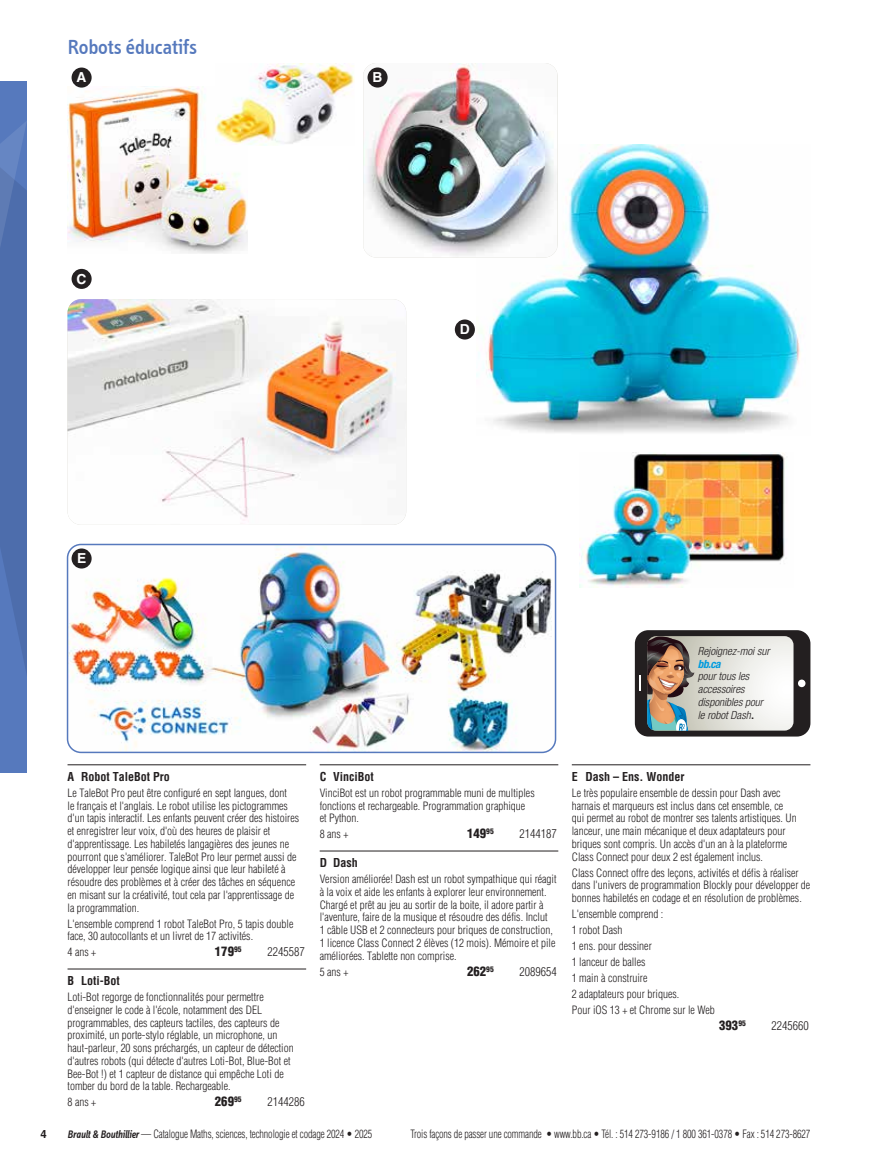
<style>
.page{position:relative;width:878px;height:1161px;background:#fff}
.page>*{position:absolute;margin:0;border:0;box-sizing:border-box;transform-origin:0 0}
.t1{font:500 21px "Info";color:#5679bd}
.t2{font:700 13.8px "Helvetica LT Std";color:#fff}
.t3{font:900 condensed 12.75px "Helvetica LT Std";color:#231f20}
.t4{font:700 condensed 12px "Helvetica LT Std";color:#231f20}
.t5{font:300 condensed 12px "Helvetica LT Std";color:#231f20}
.t6{font:300 condensed 11.25px/12.8px "Helvetica LT Std";color:#231f20}
.t7{font:300 condensed 11.25px "Helvetica LT Std";color:#231f20;scale:.9 1}
.t8{font:italic 300 condensed 11.25px/13px "Helvetica Neue LT Std";color:#231f20}
.t9{font:italic 700 condensed 11.25px "Helvetica Neue LT Std";color:#009bde}
.t10{font:700 11.25px "Helvetica LT Std";color:#231f20}
.s1{font-family:"Helvetica LT Std";font-weight:700;font-style:normal}
.s2{font-family:"Info Display Pro";font-weight:600;font-style:italic;font-stretch:normal}
</style>
<div class="page">
<svg style="left:0;top:81px;width:27px;height:692px;background:#5172b2"></svg>
<img style="left:477px;top:145px;width:324px;height:288px">
<img style="left:68px;top:87px;width:180px;height:166px">
<img style="left:579px;top:453px;width:206px;height:135px">
<img style="left:215px;top:63px;width:139px;height:82px">
<img style="left:72px;top:68px;width:20px;height:20px;border-radius:10px">
<img style="left:363px;top:63px;width:194px;height:195px">
<img style="left:367px;top:68px;width:20px;height:20px;border-radius:10px">
<img style="left:68px;top:299px;width:338px;height:226px">
<img style="left:72px;top:269px;width:20px;height:20px;border-radius:10px">
<img style="left:455px;top:320px;width:20px;height:20px;border-radius:10px">
<img style="left:68px;top:544px;width:487px;height:208px">
<div style="left:67px;top:544px;width:489px;height:209px;border:2px solid #5679bd;border-radius:14px"></div>
<img style="left:72px;top:548px;width:20px;height:21px;border-radius:10px">
<hr style="left:68px;top:765px;width:238px;height:1px;background:#231f20">
<hr style="left:68px;top:969px;width:238px;height:1px;background:#231f20">
<hr style="left:320px;top:765px;width:238px;height:1px;background:#231f20">
<hr style="left:320px;top:851px;width:238px;height:1px;background:#231f20">
<hr style="left:572px;top:765px;width:238px;height:1px;background:#231f20">
<div style="left:634px;top:630px;width:176px;height:107px;background:#231f20;border-radius:14px"></div>
<svg style="left:647px;top:636px;width:146px;height:95px;background:#cec8bf"></svg>
<div style="left:798px;top:680px;width:7px;height:7px;background:#fff;border-radius:50%"></div>
<svg style="left:639px;top:676px;width:2px;height:15px"></svg>
<h1 class="t1" style="left:68px;top:35px;width:131px">Robots éducatifs</h1>
<p class="t2" style="left:77px;top:69px;width:11px">A</p>
<p class="t2" style="left:372px;top:69px;width:11px">B</p>
<p class="t2" style="left:77px;top:270px;width:11px">C</p>
<p class="t2" style="left:460px;top:321px;width:11px">D</p>
<p class="t2" style="left:77px;top:550px;width:11px">E</p>
<p class="t10" style="left:40px;top:1127px;width:8px">4</p>
<p class="t8" style="left:698px;top:645px;width:73px">Rejoignez-moi sur</p>
<p class="t9" style="left:698px;top:657px;width:24px">bb.ca</p>
<p class="t8" style="left:698px;top:670px;width:67px">pour tous les accessoires disponibles pour le robot Dash<span class="s1">.</span></p>
<p class="t4" style="left:68px;top:769px;width:104px">A Robot TaleBot Pro</p>
<p class="t6" style="left:68px;top:786px;width:233px">Le TaleBot Pro peut être configuré en sept langues, dont<br>le français et l'anglais. Le robot utilise les pictogrammes d'un tapis interactif. Les enfants peuvent créer des histoires et enregistrer leur voix, d'où des heures de plaisir et d'apprentissage. Les habiletés langagières des jeunes ne pourront que s'améliorer. TaleBot Pro leur permet aussi de développer leur pensée logique ainsi que leur habileté à résoudre des problèmes et à créer des tâches en séquence en misant sur la créativité, tout cela par l'apprentissage de la programmation.</p>
<p class="t6" style="left:68px;top:917px;width:227px">L'ensemble comprend 1 robot TaleBot Pro, 5 tapis double face, 30 autocollants et un livret de 17 activités.</p>
<p class="t6" style="left:68px;top:946px;width:30px">4 ans +</p>
<p class="t3" style="left:215px;top:944px;width:28px">179<sup>95</sup></p>
<p class="t5" style="left:267px;top:945px;width:39px">2245587</p>
<p class="t4" style="left:67px;top:973px;width:54px">B Loti-Bot</p>
<p class="t6" style="left:68px;top:991px;width:228px">Loti-Bot regorge de fonctionnalités pour permettre d'enseigner le code à l'école, notamment des DEL programmables, des capteurs tactiles, des capteurs de proximité, un porte-stylo réglable, un microphone, un haut-parleur, 20 sons préchargés, un capteur de détection d'autres robots (qui détecte d'autres Loti-Bot, Blue-Bot et Bee-Bot !) et 1 capteur de distance qui empêche Loti de tomber du bord de la table. Rechargeable.</p>
<p class="t6" style="left:68px;top:1096px;width:30px">8 ans +</p>
<p class="t3" style="left:215px;top:1094px;width:28px">269<sup>95</sup></p>
<p class="t5" style="left:267px;top:1095px;width:39px">2144286</p>
<p class="t4" style="left:320px;top:769px;width:56px">C VinciBot</p>
<p class="t6" style="left:320px;top:786px;width:216px">VinciBot est un robot programmable muni de multiples fonctions et rechargeable. Programmation graphique et Python.</p>
<p class="t6" style="left:320px;top:828px;width:30px">8 ans +</p>
<p class="t3" style="left:467px;top:826px;width:28px">149<sup>95</sup></p>
<p class="t5" style="left:519px;top:827px;width:39px">2144187</p>
<p class="t4" style="left:319px;top:855px;width:40px">D Dash</p>
<p class="t6" style="left:320px;top:873px;width:238px">Version améliorée! Dash est un robot sympathique qui réagit à la voix et aide les enfants à explorer leur environnement.<br>Chargé et prêt au jeu au sortir de la boite, il adore partir à l'aventure, faire de la musique et résoudre des défis. Inclut<br>1 câble USB et 2 connecteurs pour briques de construction, 1 licence Class Connect 2 élèves (12 mois). Mémoire et pile améliorées. Tablette non comprise.</p>
<p class="t6" style="left:320px;top:965px;width:30px">5 ans +</p>
<p class="t3" style="left:467px;top:963px;width:28px">262<sup>95</sup></p>
<p class="t5" style="left:519px;top:964px;width:39px">2089654</p>
<p class="t4" style="left:572px;top:769px;width:114px">E Dash – Ens. Wonder</p>
<p class="t6" style="left:572px;top:786px;width:226px">Le très populaire ensemble de dessin pour Dash avec harnais et marqueurs est inclus dans cet ensemble, ce qui permet au robot de montrer ses talents artistiques. Un lanceur, une main mécanique et deux adaptateurs pour briques sont compris. Un accès d'un an à la plateforme Class Connect pour deux 2 est également inclus.</p>
<p class="t6" style="left:572px;top:866px;width:240px">Class Connect offre des leçons, activités et défis à réaliser dans l'univers de programmation Blockly pour développer de bonnes habiletés en codage et en résolution de problèmes.</p>
<p class="t6" style="left:572px;top:906px;width:145px;line-height:16px">L'ensemble comprend :<br>1 robot Dash<br>1 ens. pour dessiner<br>1 lanceur de balles<br>1 main à construire<br>2 adaptateurs pour briques.<br>Pour iOS 13 + et Chrome sur le Web</p>
<p class="t3" style="left:719px;top:1017px;width:28px">393<sup>95</sup></p>
<p class="t5" style="left:771px;top:1018px;width:39px">2245660</p>
<p class="t7" style="left:67px;top:1127px;width:340px"><span class="s2">Brault &amp; Bouthillier</span> — Catalogue Maths, sciences, technologie et codage 2024 • 2025</p>
<p class="t7" style="left:410px;top:1127px;width:446px">Trois façons de passer une commande • www.bb.ca • Tél. : 514 273-9186 / 1 800 361-0378 • Fax : 514 273-8627</p>
</div>
